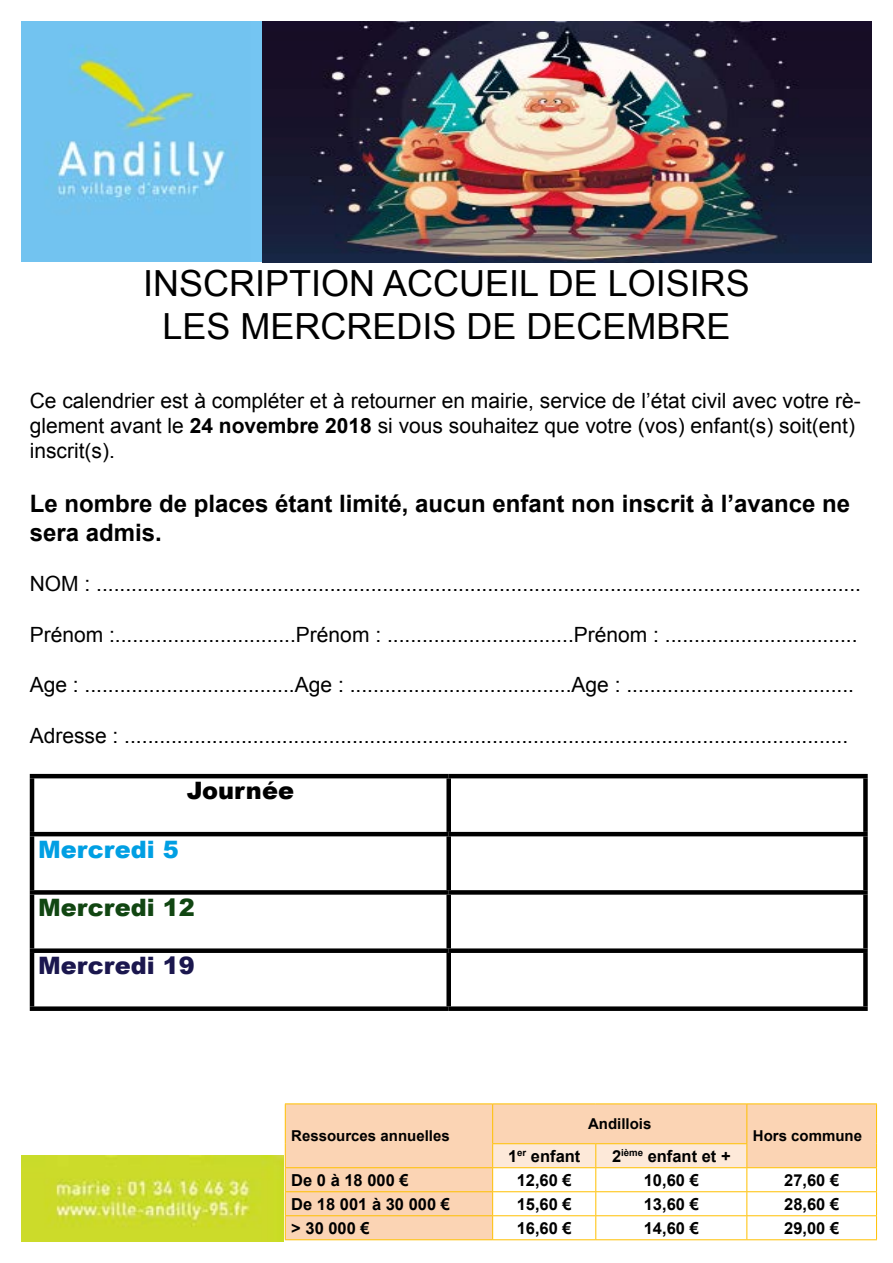
<style>
.page{position:relative;width:893px;height:1263px;background:#fff}
.page>*{position:absolute;margin:0;border:0;box-sizing:border-box;transform-origin:0 0}
.t1{font:36px "Arial";color:#000}
.t2{font:700 24px/28.8px "Arial";color:#000}
.t3{font:900 24px "Arial";color:#114612}
.t4{font:900 24px "Arial";color:#1b174e}
.t5{font:900 24px "Arial";color:#009fe3}
.t6{font:900 24px "Arial";color:#000}
.t7{font:21px/25.2px "Arial";color:#000}
.t8{font:700 16.5px "Arial";color:#000}
.t9{font:700 15px "Arial";color:#000}
.s1{font-weight:700}
</style>
<div class="page">
<img style="left:21px;top:21px;width:240px;height:240px">
<img style="left:21px;top:1155px;width:262px;height:87px">
<hr style="left:30px;top:774px;width:419px;height:4px;background:#000">
<hr style="left:30px;top:778px;width:4px;height:54px;background:#000">
<hr style="left:30px;top:832px;width:419px;height:4px;background:#000">
<hr style="left:30px;top:836px;width:4px;height:54px;background:#000">
<div style="left:30px;top:890px;width:419px;height:5px;background:#000"></div>
<hr style="left:30px;top:895px;width:4px;height:53px;background:#000">
<div style="left:30px;top:948px;width:419px;height:5px;background:#000"></div>
<hr style="left:30px;top:953px;width:4px;height:53px;background:#000">
<div style="left:30px;top:1006px;width:419px;height:5px;background:#000"></div>
<hr style="left:449px;top:774px;width:419px;height:4px;background:#000">
<div style="left:446px;top:778px;width:5px;height:54px;background:#000"></div>
<div style="left:863px;top:778px;width:5px;height:54px;background:#000"></div>
<hr style="left:449px;top:832px;width:419px;height:4px;background:#000">
<div style="left:446px;top:836px;width:5px;height:54px;background:#000"></div>
<div style="left:863px;top:836px;width:5px;height:54px;background:#000"></div>
<div style="left:449px;top:890px;width:419px;height:5px;background:#000"></div>
<div style="left:446px;top:895px;width:5px;height:53px;background:#000"></div>
<div style="left:863px;top:895px;width:5px;height:53px;background:#000"></div>
<div style="left:449px;top:948px;width:419px;height:5px;background:#000"></div>
<div style="left:446px;top:953px;width:5px;height:53px;background:#000"></div>
<div style="left:863px;top:953px;width:5px;height:53px;background:#000"></div>
<div style="left:449px;top:1006px;width:419px;height:5px;background:#000"></div>
<img style="left:262px;top:21px;width:610px;height:242px">
<svg style="left:286px;top:1104px;width:590px;height:135px;fill:#fbd4b4"></svg>
<hr style="left:285px;top:1103px;width:208px;height:1px;background:#ffc000">
<hr style="left:285px;top:1104px;width:1px;height:40px;background:#ffc000">
<hr style="left:493px;top:1103px;width:103px;height:1px;background:#ffc000">
<hr style="left:492px;top:1104px;width:1px;height:39px;background:#ffc000">
<hr style="left:596px;top:1103px;width:151px;height:1px;background:#ffc000">
<hr style="left:747px;top:1103px;width:130px;height:1px;background:#ffc000">
<hr style="left:746px;top:1104px;width:1px;height:39px;background:#ffc000">
<hr style="left:876px;top:1104px;width:1px;height:40px;background:#ffc000">
<hr style="left:492px;top:1143px;width:104px;height:1px;background:#ffc000">
<hr style="left:596px;top:1143px;width:151px;height:1px;background:#ffc000">
<hr style="left:285px;top:1167px;width:208px;height:1px;background:#ffc000">
<hr style="left:747px;top:1167px;width:130px;height:1px;background:#ffc000">
<hr style="left:285px;top:1191px;width:208px;height:1px;background:#ffc000">
<hr style="left:747px;top:1191px;width:130px;height:1px;background:#ffc000">
<hr style="left:285px;top:1215px;width:208px;height:1px;background:#ffc000">
<svg style="left:285px;top:1144px;width:1px;height:95px"></svg>
<hr style="left:747px;top:1215px;width:130px;height:1px;background:#ffc000">
<svg style="left:492px;top:1144px;width:255px;height:95px"></svg>
<svg style="left:876px;top:1144px;width:1px;height:95px"></svg>
<hr style="left:285px;top:1239px;width:208px;height:1px;background:#ffc000">
<hr style="left:493px;top:1239px;width:103px;height:1px;background:#ffc000">
<hr style="left:596px;top:1239px;width:151px;height:1px;background:#ffc000">
<hr style="left:747px;top:1239px;width:130px;height:1px;background:#ffc000">
<p class="t1" style="left:143px;top:260px;width:608px">INSCRIPTION ACCUEIL DE LOISIRS</p>
<p class="t1" style="left:162px;top:303px;width:570px">LES MERCREDIS DE DECEMBRE</p>
<p class="t7" style="left:30px;top:388px;width:833px">Ce calendrier est à compléter et à retourner en mairie, service de l’état civil avec votre rè&shy;glement avant le <span class="s1">24 novembre 2018</span> si vous souhaitez que votre (vos) enfant(s) soit(ent) inscrit(s).</p>
<p class="t2" style="left:30px;top:490px;width:822px">Le nombre de places étant limité, aucun enfant non inscrit à l’avance ne sera admis.</p>
<p class="t7" style="left:30px;top:572px;width:833px">NOM : ...................................................................................................................................</p>
<p class="t7" style="left:30px;top:622px;width:829px">Prénom :...............................Prénom : ................................Prénom : .................................</p>
<p class="t7" style="left:30px;top:672px;width:826px">Age : ....................................Age : ......................................Age : .......................................</p>
<p class="t7" style="left:30px;top:723px;width:820px">Adresse : ............................................................................................................................</p>
<p class="t6" style="left:187px;top:773px;width:109px">Journée</p>
<p class="t5" style="left:38px;top:832px;width:142px">Mercredi 5</p>
<p class="t3" style="left:38px;top:890px;width:158px">Mercredi 12</p>
<p class="t4" style="left:38px;top:948px;width:158px">Mercredi 19</p>
<p class="t9" style="left:291px;top:1126px;width:160px">Ressources annuelles</p>
<p class="t9" style="left:588px;top:1114px;width:65px">Andillois</p>
<p class="t8" style="left:508px;top:1145px;width:74px">1<sup>er</sup> enfant</p>
<p class="t8" style="left:612px;top:1145px;width:120px">2<sup>ième</sup> enfant et +</p>
<p class="t9" style="left:753px;top:1126px;width:111px">Hors commune</p>
<p class="t8" style="left:291px;top:1169px;width:119px">De 0 à 18 000 €</p>
<p class="t8" style="left:517px;top:1169px;width:57px">12,60 €</p>
<p class="t8" style="left:644px;top:1169px;width:57px">10,60 €</p>
<p class="t8" style="left:784px;top:1169px;width:57px">27,60 €</p>
<p class="t8" style="left:291px;top:1193px;width:160px">De 18 001 à 30 000 €</p>
<p class="t8" style="left:517px;top:1193px;width:57px">15,60 €</p>
<p class="t8" style="left:644px;top:1193px;width:57px">13,60 €</p>
<p class="t8" style="left:784px;top:1193px;width:57px">28,60 €</p>
<p class="t8" style="left:291px;top:1217px;width:80px">&gt; 30 000 €</p>
<p class="t8" style="left:517px;top:1217px;width:57px">16,60 €</p>
<p class="t8" style="left:644px;top:1217px;width:57px">14,60 €</p>
<p class="t8" style="left:784px;top:1217px;width:57px">29,00 €</p>
</div>
